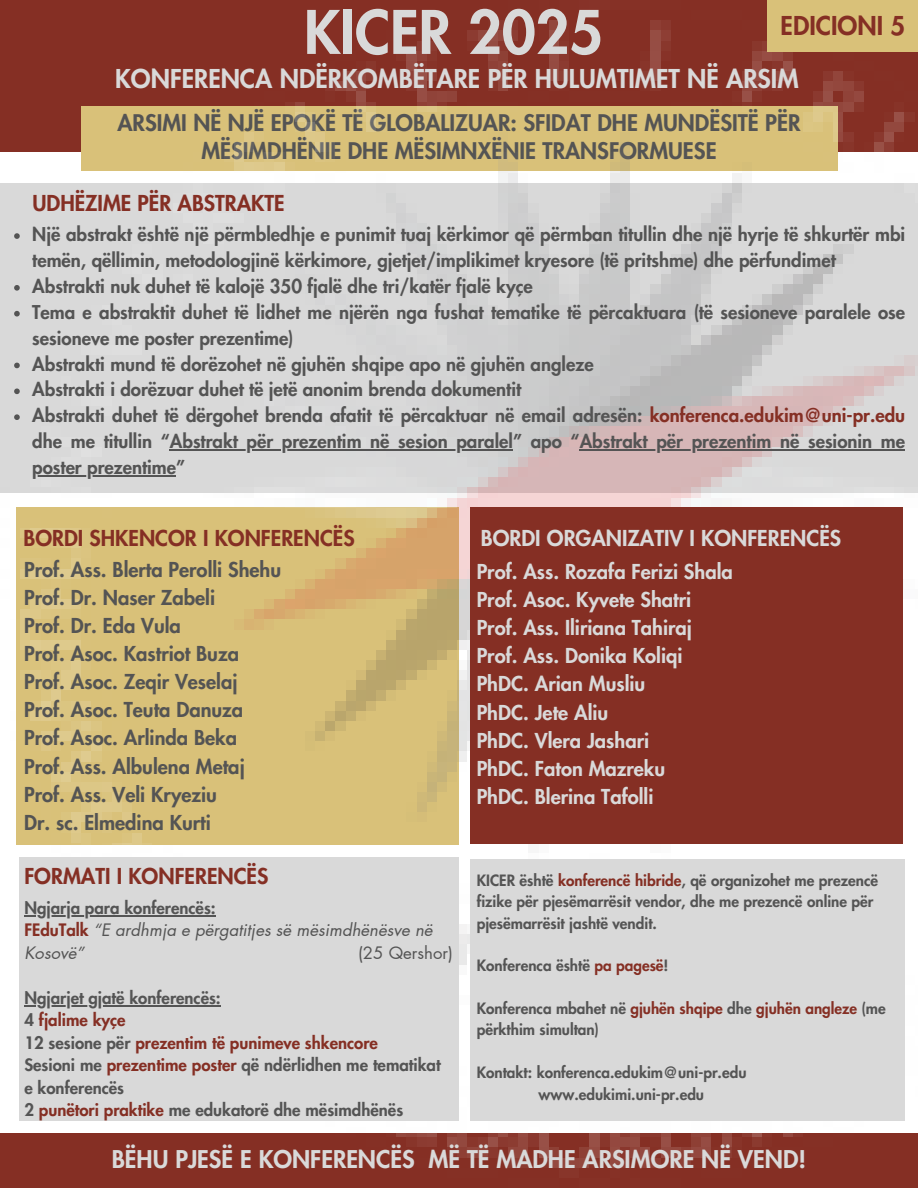
<style>
.page{position:relative;width:918px;height:1188px;background:#fff}
.page>*{position:absolute;margin:0;border:0;box-sizing:border-box;transform-origin:0 0}
.t1{font:800 58.35px "Futura LT Pro";color:#d9d9d9}
.t2{font:800 25.35px "Futura LT Pro";color:#d9d9d9}
.t3{font:800 25.35px "Futura LT Pro";color:#852f24}
.t4{font:800 23.85px "Futura LT Pro";color:#d9d9d9}
.t5{font:800 22.35px/28.2px "Futura LT Pro";color:#545454;text-align:center}
.t6{font:800 21.45px "Futura LT Pro";color:#852f24}
.t7{font:800 21.45px "Futura LT Pro";color:#d9d9d9}
.t8{font:800 20.1px/28.2px "Futura LT Pro";color:#545454}
.t9{font:800 20.1px/28.2px "Futura LT Pro";color:#d9d9d9}
.t10{font:800 18.6px/25.8px "Futura LT Pro";color:#545454}
.t11{font:800 16.8px/22.5px "Futura LT Pro";color:#545454}
.t12{font:italic 16.8px/22.5px "Futura LT Pro";color:#545454}
.t13{font:16.8px "Futura LT Pro";color:#545454}
.t14{font:800 15.3px/21.3px "Futura LT Pro";color:#545454}
.s1{color:#852f24}
.s2{font-weight:800;font-style:normal;color:#852f24}
</style>
<div class="page">
<img style="left:1px;top:0;width:917px;height:1188px">
<div style="left:768px;top:0;width:150px;height:52px;background:#d9c179"></div>
<svg style="left:14px;top:233px;width:6px;height:6px"></svg>
<svg style="left:14px;top:285px;width:6px;height:6px"></svg>
<svg style="left:14px;top:311px;width:6px;height:6px"></svg>
<svg style="left:14px;top:363px;width:6px;height:5px"></svg>
<svg style="left:14px;top:389px;width:6px;height:5px"></svg>
<svg style="left:14px;top:414px;width:6px;height:6px"></svg>
<hr style="left:170px;top:449px;width:343px;height:1px;background:#545454">
<hr style="left:580px;top:449px;width:325px;height:1px;background:#545454">
<hr style="left:32px;top:475px;width:144px;height:1px;background:#545454">
<div style="left:470px;top:508px;width:433px;height:336px;background:#852f24"></div>
<div style="left:19px;top:857px;width:439px;height:264px;background:#d9d9d9"></div>
<div style="left:470px;top:859px;width:434px;height:262px;background:#d9d9d9"></div>
<hr style="left:24px;top:915px;width:192px;height:1px;background:#545454">
<hr style="left:24px;top:1005px;width:197px;height:1px;background:#545454">
<h1 class="t1" style="left:304px;top:6px;width:301px">KICER 2025</h1>
<h2 class="t3" style="left:781px;top:14px;width:126px">EDICIONI 5</h2>
<h3 class="t2" style="left:115px;top:67px;width:685px">KONFERENCA NDËRKOMBËTARE PËR HULUMTIMET NË ARSIM</h3>
<p class="t5" style="left:117px;top:110px;width:685px">ARSIMI NË NJË EPOKË TË GLOBALIZUAR: SFIDAT DHE MUNDËSITË PËR<br>MËSIMDHËNIE DHE MËSIMNXËNIE TRANSFORMUESE</p>
<h2 class="t6" style="left:32px;top:193px;width:254px">UDHËZIME PËR ABSTRAKTE</h2>
<h3 class="t10" style="left:32px;top:222px;width:874px">Një abstrakt është një përmbledhje e punimit tuaj kërkimor që përmban titullin dhe një hyrje të shkurtër mbi temën, qëllimin, metodologjinë kërkimore, gjetjet/implikimet kryesore (të pritshme) dhe përfundimet</h3>
<h3 class="t10" style="left:32px;top:274px;width:502px">Abstrakti nuk duhet të kalojë 350 fjalë dhe tri/katër fjalë kyçe</h3>
<p class="t10" style="left:32px;top:300px;width:874px">Tema e abstraktit duhet të lidhet me njërën nga fushat tematike të përcaktuara (të sesioneve paralele ose sesioneve me poster prezentime)</p>
<p class="t10" style="left:32px;top:352px;width:563px">Abstrakti mund të dorëzohet në gjuhën shqipe apo në gjuhën angleze</p>
<p class="t10" style="left:32px;top:377px;width:490px">Abstrakti i dorëzuar duhet të jetë anonim brenda dokumentit</p>
<p class="t10" style="left:32px;top:403px;width:874px">Abstrakti duhet të dërgohet brenda afatit të përcaktuar në email adresën: <span class="s1">konferenca.edukim@uni-pr.edu </span>dhe me titullin “Abstrakt për prezentim në sesion paralel” apo “Abstrakt për prezentim në sesionin me</p>
<h3 class="t10" style="left:32px;top:455px;width:155px">poster prezentime”</h3>
<h4 class="t6" style="left:24px;top:528px;width:333px">BORDI SHKENCOR I KONFERENCËS</h4>
<h3 class="t8" style="left:24px;top:556px;width:259px">Prof. Ass. Blerta Perolli Shehu<br>Prof. Dr. Naser Zabeli<br>Prof. Dr. Eda Vula<br>Prof. Asoc. Kastriot Buza<br>Prof. Asoc. Zeqir Veselaj<br>Prof. Asoc. Teuta Danuza<br>Prof. Asoc. Arlinda Beka<br>Prof. Ass. Albulena Metaj<br>Prof. Ass. Veli Kryeziu<br>Dr. sc. Elmedina Kurti</h3>
<h6 class="t6" style="left:24px;top:866px;width:245px">FORMATI I KONFERENCËS</h6>
<h2 class="t11" style="left:24px;top:897px;width:193px">Ngjarja para konferencës:</h2>
<p class="t12" style="left:24px;top:920px;width:410px"><span class="s2">FEduTalk</span> “E ardhmja e përgatitjes së mësimdhënësve në<br>Kosovë”</p>
<p class="t13" style="left:358px;top:945px;width:96px">(25 Qershor)</p>
<p class="t11" style="left:24px;top:987px;width:418px">Ngjarjet gjatë konferencës:<br>4 <span class="s1">fjalime kyçe<br></span>12 sesione për <span class="s1">prezentim të punimeve shkencore<br></span>Sesioni me <span class="s1">prezentime poster</span> që ndërlidhen me tematikat e konferencës<br>2 <span class="s1">punëtori praktike</span> me edukatorë dhe mësimdhënës</p>
<p class="t7" style="left:481px;top:528px;width:362px">BORDI ORGANIZATIV I KONFERENCËS</p>
<h6 class="t9" style="left:477px;top:558px;width:258px">Prof. Ass. Rozafa Ferizi Shala<br>Prof. Asoc. Kyvete Shatri<br>Prof. Ass. Iliriana Tahiraj<br>Prof. Ass. Donika Koliqi<br>PhDC. Arian Musliu<br>PhDC. Jete Aliu<br>PhDC. Vlera Jashari<br>PhDC. Faton Mazreku<br>PhDC. Blerina Tafolli</h6>
<h4 class="t14" style="left:477px;top:870px;width:403px">KICER është <span class="s1">konferencë hibride</span>, që organizohet me prezencë fizike për pjesëmarrësit vendor, dhe me prezencë online për pjesëmarrësit jashtë vendit.</h4>
<h6 class="t14" style="left:477px;top:956px;width:193px">Konferenca është <span class="s1">pa pagesë</span>!</h6>
<h6 class="t14" style="left:477px;top:998px;width:410px">Konferenca mbahet në <span class="s1">gjuhën shqipe</span> dhe <span class="s1">gjuhën angleze</span> (me përkthim simultan)</h6>
<h6 class="t14" style="left:539px;top:1063px;width:210px;text-indent:-62px">Kontakt: konferenca.edukim@uni-pr.edu www.edukimi.uni-pr.edu</h6>
<p class="t4" style="left:112px;top:1148px;width:696px">BËHU PJESË E KONFERENCËS MË TË MADHE ARSIMORE NË VEND!</p>
</div>
